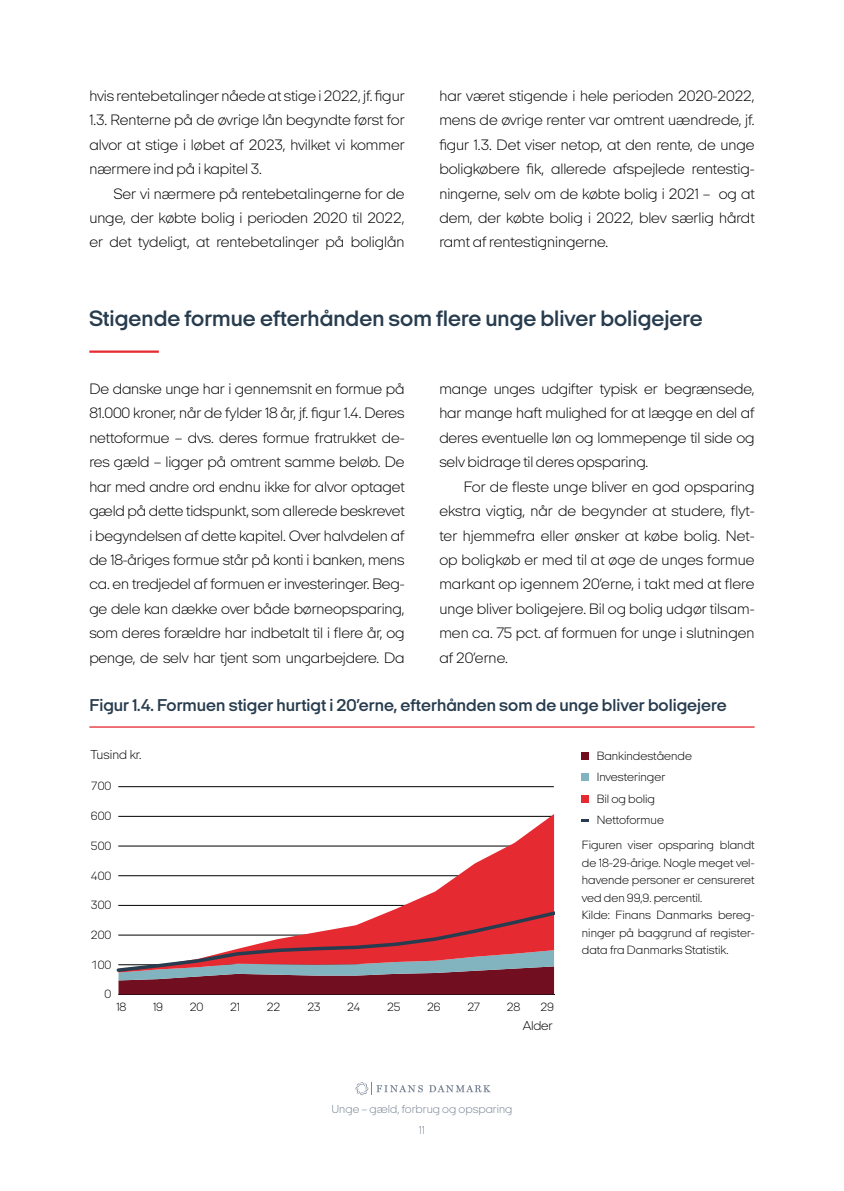
<style>
.page{position:relative;width:844px;height:1191px;background:#fff}
.page>*{position:absolute;margin:0;border:0;box-sizing:border-box;transform-origin:0 0}
.t1{font:600 22.75px "Italian Plate No 2 Expanded";color:#273c4e}
.t2{font:600 17.5px "Italian Plate No 2 Expanded";color:#273c4e}
.t3{font:200 15.4px/24.3px "Italian Plate No 2 Expanded";letter-spacing:-.005em;color:#000;text-align:justify}
.t4{font:200 13.12px "Italian Plate No 2 Expanded";letter-spacing:-.01em;color:#000}
.t5{font:200 12.25px/17.5px "Italian Plate No 2 Expanded";color:#000}
.t6{font:200 11.9px "Italian Plate No 2 Expanded";color:#7a8595}
.t7{font:200 11.72px "Italian Plate No 2 Expanded";color:#7a8595}
</style>
<div class="page">
<hr style="left:89px;top:350px;width:70px;height:3px;background:#e62a32">
<hr style="left:89px;top:726px;width:665px;height:1px;background:#e62a32">
<hr style="left:118px;top:786px;width:435px;height:1px;background:#000">
<hr style="left:118px;top:994px;width:436px;height:1px;background:#000">
<svg style="left:118px;top:814px;width:436px;height:95px"></svg>
<svg style="left:116px;top:909px;width:438px;height:85px"></svg>
<div style="left:581px;top:752px;width:7px;height:7px;background:#710e20"></div>
<div style="left:581px;top:773px;width:7px;height:8px;background:#81b4bf"></div>
<div style="left:581px;top:795px;width:7px;height:7px;background:#e62a32"></div>
<svg style="left:581px;top:819px;width:7px;height:2px"></svg>
<svg style="left:355px;top:1082px;width:68px;height:13px"></svg>
<svg style="left:429px;top:1085px;width:61px;height:7px"></svg>
<p class="t3" style="left:89px;top:84px;width:317px">hvis rentebetalinger nåede at stige i 2022, jf. figur 1.3. Renterne på de øvrige lån begyndte først for alvor at stige i løbet af 2023, hvilket vi kommer nærmere ind på i kapitel 3.</p>
<p class="t3" style="left:89px;top:181px;width:317px;text-indent:25px">Ser vi nærmere på rentebetalingerne for de unge, der købte bolig i perioden 2020 til 2022, er det tydeligt, at rentebetalinger på boliglån</p>
<p class="t3" style="left:439px;top:83px;width:317px">har været stigende i hele perioden 2020-2022, mens de øvrige renter var omtrent uændrede, jf. figur 1.3. Det viser netop, at den rente, de unge boligkøbere fik, allerede afspejlede rentestig&shy;ningerne, selv om de købte bolig i 2021 – og at dem, der købte bolig i 2022, blev særlig hårdt ramt af rentestigningerne.</p>
<h1 class="t1" style="left:89px;top:306px;width:614px">Stigende formue efterhånden som flere unge bliver boligejere</h1>
<p class="t3" style="left:89px;top:376px;width:317px">De danske unge har i gennemsnit en formue på 81.000 kroner, når de fylder 18 år, jf. figur 1.4. Deres nettoformue – dvs. deres formue fratrukket de&shy;res gæld – ligger på omtrent samme beløb. De har med andre ord endnu ikke for alvor optaget gæld på dette tidspunkt, som allerede beskrevet i begyndelsen af dette kapitel. Over halvdelen af de 18-åriges formue står på konti i banken, mens ca. en tredjedel af formuen er investeringer. Beg&shy;ge dele kan dække over både børneopsparing, som deres forældre har indbetalt til i flere år, og penge, de selv har tjent som ungarbejdere. Da</p>
<p class="t3" style="left:439px;top:376px;width:317px">mange unges udgifter typisk er begrænsede, har mange haft mulighed for at lægge en del af deres eventuelle løn og lommepenge til side og selv bidrage til deres opsparing.</p>
<p class="t3" style="left:439px;top:474px;width:317px;text-indent:25px">For de fleste unge bliver en god opsparing ekstra vigtig, når de begynder at studere, flyt&shy;ter hjemmefra eller ønsker at købe bolig. Net&shy;op boligkøb er med til at øge de unges formue markant op igennem 20’erne, i takt med at flere unge bliver boligejere. Bil og bolig udgør tilsam&shy;men ca. 75 pct. af formuen for unge i slutningen af 20’erne.</p>
<p class="t2" style="left:89px;top:696px;width:638px">Figur 1.4. Formuen stiger hurtigt i 20’erne, efterhånden som de unge bliver boligejere</p>
<p class="t5" style="left:596px;top:745px;width:97px;line-height:21.3px">Bankindestående<br>Investeringer<br>Bil og bolig<br>Nettoformue</p>
<p class="t5" style="left:581px;top:836px;width:174px">Figuren viser opsparing blandt de 18-29-årige. Nogle meget vel&shy;havende personer er censureret ved den 99,9. percentil.<br>Kilde: Finans Danmarks bereg&shy;ninger på baggrund af register&shy;data fra Danmarks Statistik.</p>
<p class="t4" style="left:90px;top:748px;width:53px">Tusind kr.</p>
<p class="t5" style="left:91px;top:777px;width:22px">700</p>
<p class="t5" style="left:91px;top:807px;width:22px">600</p>
<p class="t5" style="left:91px;top:837px;width:22px">500</p>
<p class="t5" style="left:91px;top:866px;width:22px">400</p>
<p class="t5" style="left:91px;top:896px;width:22px">300</p>
<p class="t5" style="left:91px;top:926px;width:22px">200</p>
<p class="t5" style="left:91px;top:955px;width:22px">100</p>
<p class="t5" style="left:104px;top:985px;width:8px">0</p>
<p class="t5" style="left:116px;top:998px;width:11px">18</p>
<p class="t5" style="left:153px;top:998px;width:11px">19</p>
<p class="t5" style="left:190px;top:998px;width:15px">20</p>
<p class="t5" style="left:230px;top:998px;width:11px">21</p>
<p class="t5" style="left:267px;top:998px;width:15px">22</p>
<p class="t5" style="left:307px;top:998px;width:15px">23</p>
<p class="t5" style="left:347px;top:998px;width:14px">24</p>
<p class="t5" style="left:387px;top:998px;width:15px">25</p>
<p class="t5" style="left:427px;top:998px;width:15px">26</p>
<p class="t5" style="left:467px;top:998px;width:14px">27</p>
<p class="t5" style="left:506px;top:998px;width:15px">28</p>
<p class="t5" style="left:540px;top:998px;width:15px">29</p>
<p class="t4" style="left:522px;top:1018px;width:31px">Alder</p>
<p class="t6" style="left:331px;top:1102px;width:183px">Unge – gæld, forbrug og opsparing</p>
<p class="t7" style="left:418px;top:1123px;width:8px">11</p>
</div>
